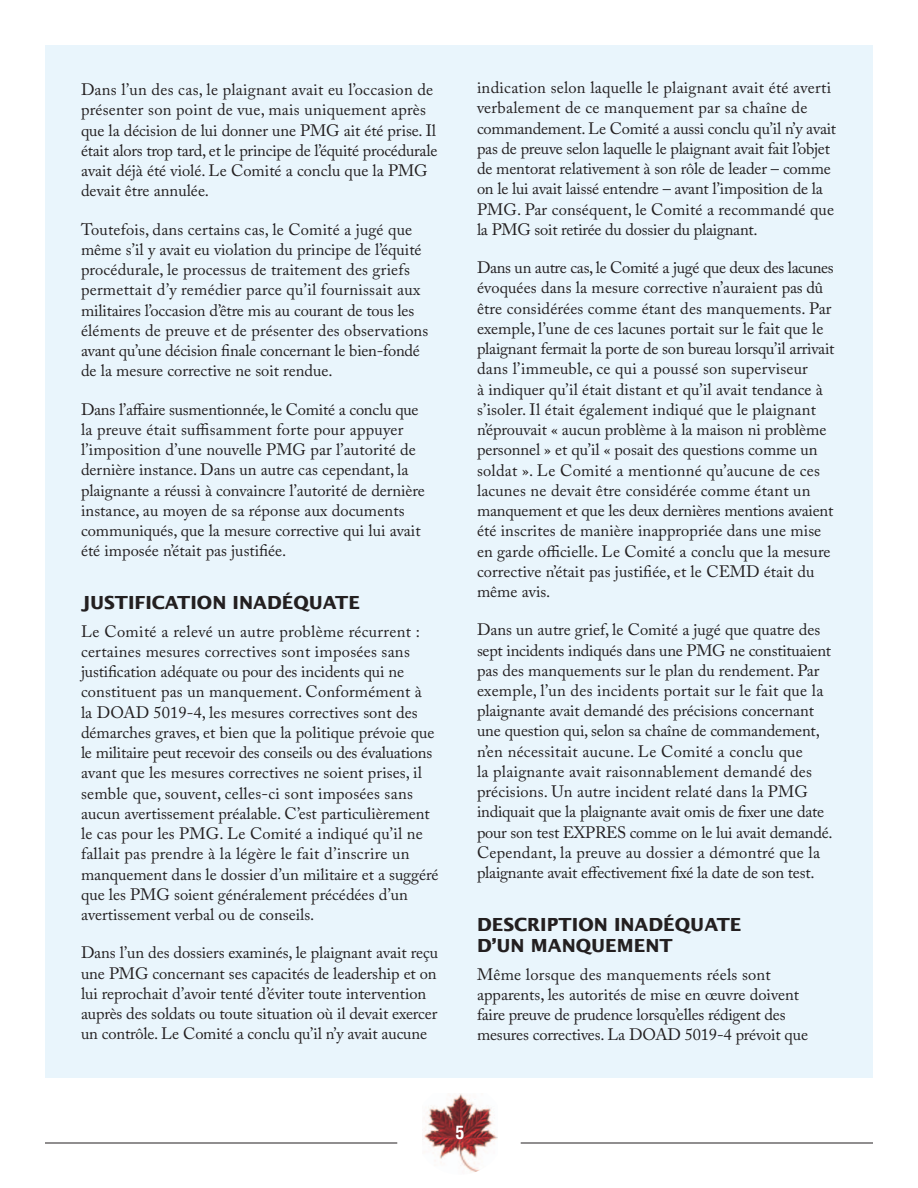
<style>
.page{position:relative;width:918px;height:1188px;background:#fff}
.page>*{position:absolute;margin:0;border:0;box-sizing:border-box;transform-origin:0 0}
.t1{font:700 18px/21px "Lucida Sans Std";color:#231f20}
.t2{font:700 condensed 18px "Helvetica LT Std";color:#fff}
.t3{font:16.5px/20.2px "Adobe Caslon Pro";color:#231f20}
</style>
<div class="page">
<img style="left:424px;top:1094px;width:73px;height:78px">
<hr style="left:45px;top:1143px;width:352px;height:1px;background:#231f20">
<hr style="left:521px;top:1143px;width:352px;height:1px;background:#231f20">
<div style="left:45px;top:45px;width:828px;height:1033px;background:#e9f5fc"></div>
<p class="t3" style="left:81px;top:79px;width:358px">Dans l’un des cas, le plaignant avait eu l’occasion de présenter son point de vue, mais uniquement après que la décision de lui donner une PMG ait été prise. Il était alors trop tard, et le principe de l’équité procédurale avait déjà été violé. Le Comité a conclu que la PMG devait être annulée.</p>
<p class="t3" style="left:81px;top:219px;width:349px">Toutefois, dans certains cas, le Comité a jugé que même s’il y avait eu violation du principe de l’équité procédurale, le processus de traitement des griefs permettait d’y remédier parce qu’il fournissait aux militaires l’occasion d’être mis au courant de tous les éléments de preuve et de présenter des observations avant qu’une décision finale concernant le bien-fondé de la mesure corrective ne soit rendue.</p>
<p class="t3" style="left:81px;top:399px;width:345px">Dans l’affaire susmentionnée, le Comité a conclu que la preuve était suffisamment forte pour appuyer l’imposition d’une nouvelle PMG par l’autorité de dernière instance. Dans un autre cas cependant, la plaignante a réussi à convaincre l’autorité de dernière instance, au moyen de sa réponse aux documents communiqués, que la mesure corrective qui lui avait été imposée n’était pas justifiée.</p>
<p class="t1" style="left:81px;top:592px;width:281px">JUSTI FICATION I NADÉQUATE</p>
<p class="t3" style="left:81px;top:621px;width:359px">Le Comité a relevé un autre problème récurrent : certaines mesures correctives sont imposées sans justification adéquate ou pour des incidents qui ne constituent pas un manquement. Conformément à<br>la DOAD 5019-4, les mesures correctives sont des démarches graves, et bien que la politique prévoie que le militaire peut recevoir des conseils ou des évaluations avant que les mesures correctives ne soient prises, il semble que, souvent, celles-ci sont imposées sans aucun avertissement préalable. C’est particulièrement le cas pour les PMG. Le Comité a indiqué qu’il ne fallait pas prendre à la légère le fait d’inscrire un manquement dans le dossier d’un militaire et a suggéré que les PMG soient généralement précédées d’un avertissement verbal ou de conseils.</p>
<p class="t3" style="left:81px;top:943px;width:359px">Dans l’un des dossiers examinés, le plaignant avait reçu une PMG concernant ses capacités de leadership et on lui reprochait d’avoir tenté d’éviter toute intervention auprès des soldats ou toute situation où il devait exercer un contrôle. Le Comité a conclu qu’il n’y avait aucune</p>
<p class="t3" style="left:477px;top:77px;width:361px">indication selon laquelle le plaignant avait été averti verbalement de ce manquement par sa chaîne de commandement. Le Comité a aussi conclu qu’il n’y avait pas de preuve selon laquelle le plaignant avait fait l’objet de mentorat relativement à son rôle de leader – comme on le lui avait laissé entendre – avant l’imposition de la PMG. Par conséquent, le Comité a recommandé que la PMG soit retirée du dossier du plaignant.</p>
<p class="t3" style="left:477px;top:257px;width:359px">Dans un autre cas, le Comité a jugé que deux des lacunes évoquées dans la mesure corrective n’auraient pas dû être considérées comme étant des manquements. Par exemple, l’une de ces lacunes portait sur le fait que le plaignant fermait la porte de son bureau lorsqu’il arrivait dans l’immeuble, ce qui a poussé son superviseur<br>à indiquer qu’il était distant et qu’il avait tendance à s’isoler. Il était également indiqué que le plaignant n’éprouvait « aucun problème à la maison ni problème personnel » et qu’il « posait des questions comme un soldat ». Le Comité a mentionné qu’aucune de ces lacunes ne devait être considérée comme étant un manquement et que les deux dernières mentions avaient été inscrites de manière inappropriée dans une mise en garde officielle. Le Comité a conclu que la mesure corrective n’était pas justifiée, et le CEMD était du même avis.</p>
<p class="t3" style="left:477px;top:619px;width:357px">Dans un autre grief, le Comité a jugé que quatre des sept incidents indiqués dans une PMG ne constituaient pas des manquements sur le plan du rendement. Par exemple, l’un des incidents portait sur le fait que la plaignante avait demandé des précisions concernant une question qui, selon sa chaîne de commandement, n’en nécessitait aucune. Le Comité a conclu que<br>la plaignante avait raisonnablement demandé des précisions. Un autre incident relaté dans la PMG indiquait que la plaignante avait omis de fixer une date pour son test EXPRES comme on le lui avait demandé.<br>Cependant, la preuve au dossier a démontré que la plaignante avait effectivement fixé la date de son test.</p>
<p class="t1" style="left:477px;top:914px;width:266px">DESCRI PTION I NADÉQUATE<br>D’UN MANQUEMENT</p>
<p class="t3" style="left:477px;top:964px;width:333px">Même lorsque des manquements réels sont apparents, les autorités de mise en œuvre doivent faire preuve de prudence lorsqu’elles rédigent des mesures correctives. La DOAD 5019-4 prévoit que</p>
<p class="t2" style="left:455px;top:1121px;width:10px">5</p>
</div>
